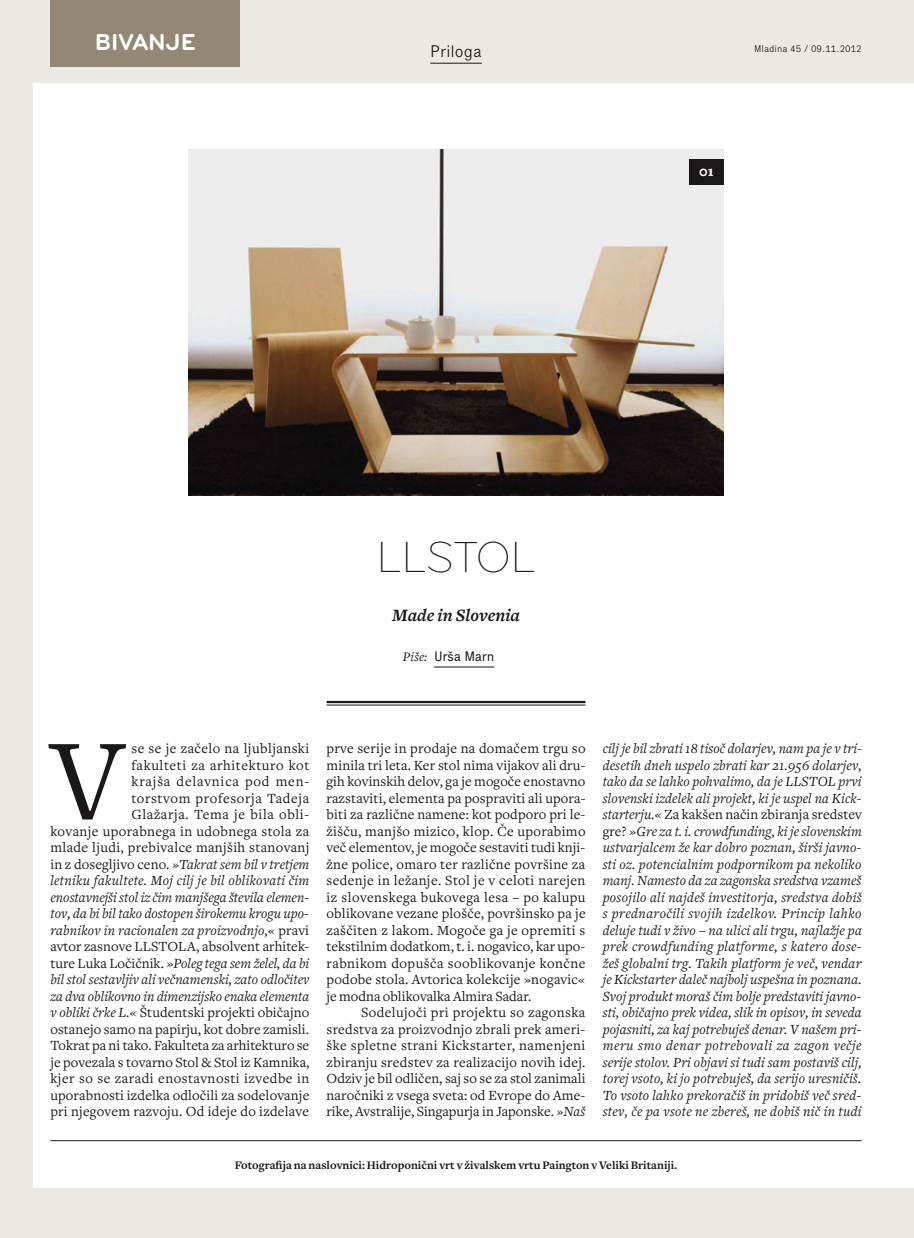
<style>
.page{position:relative;width:914px;height:1238px;background:#fff}
.page>*{position:absolute;margin:0;border:0;box-sizing:border-box;transform-origin:0 0}
.t1{font:120.15px "Freight Body ML";color:#1a1818}
.t2{font:300 45px "Bryant CE";letter-spacing:-.03em;color:#1a1818}
.t3{font:700 24px "Bryant CE";letter-spacing:-.02em;color:#fff}
.t4{font:italic 700 18px "Freight Text ML";color:#1a1818}
.t5{font:300 16.5px "Executive ML";color:#1a1818}
.t6{font:900 15px "Freight Text ML";color:#fff}
.t7{font:14.55px/16.5px "Freight Body ML";letter-spacing:.015em;color:#1a1818;text-align:right}
.t8{font:italic 14.55px/16.5px "Freight Body ML";letter-spacing:.02em;color:#1a1818;text-align:justify}
.t9{font:13.5px "Executive ML";letter-spacing:-.03em;color:#1a1818}
.t10{font:700 12px "Freight Text ML";color:#1a1818}
.t11{font:300 9.6px "Executive ML";color:#1a1818}
.s1{font-family:"Freight Text ML";font-style:italic}
.s2{font-style:italic}
.s3{font-style:normal}
</style>
<div class="page">
<div style="left:0;top:0;width:913px;height:1238px;background:#ece9e4"></div>
<hr style="left:913px;top:0;width:1px;height:1238px;background:#ece9e4">
<div style="left:33px;top:83px;width:880px;height:1105px;background:#fff"></div>
<hr style="left:430px;top:63px;width:52px;height:1px;background:#1a1818">
<div style="left:50px;top:0;width:190px;height:67px;background:#938875"></div>
<img style="left:188px;top:149px;width:535px;height:347px">
<div style="left:689px;top:159px;width:34px;height:25px;background:#1a1818"></div>
<hr style="left:50px;top:1140px;width:811px;height:1px;background:#1a1818">
<hr style="left:434px;top:667px;width:60px;height:1px;background:#1a1818">
<hr style="left:326px;top:701px;width:259px;height:2px;background:#1a1818">
<hr style="left:326px;top:705px;width:259px;height:1px;background:#1a1818">
<p class="t3" style="left:95px;top:29px;width:103px">BIVANJE</p>
<p class="t5" style="left:430px;top:42px;width:53px">Priloga</p>
<p class="t11" style="left:754px;top:43px;width:109px">Mladina 45 / 09.11.2012</p>
<p class="t6" style="left:699px;top:163px;width:16px">01</p>
<p class="t2" style="left:376px;top:532px;width:162px">LLSTOL</p>
<p class="t4" style="left:392px;top:605px;width:129px">Made in Slovenia</p>
<p class="t9" style="left:403px;top:648px;width:93px"><span class="s1">Piše:</span> Urša Marn</p>
<p class="t7" style="left:50px;top:740px;width:260px">se se je začelo na ljubljanski<br>fakulteti za arhitekturo kot<br>krajša delavnica pod men-<br>torstvom profesorja Tadeja<br>Glažarja. Tema je bila obli-<br>kovanje uporabnega in udobnega stola za mlade ljudi, prebivalce manjših stanovanj in z dosegljivo ceno. <span class="s2">»Takrat sem bil v tretjem letniku fakultete. Moj cilj je bil oblikovati čim enostavnejši stol iz čim manjšega števila elemen&shy;tov, da bi bil tako dostopen širokemu krogu upo&shy;rabnikov in racionalen za proizvodnjo,«</span> pravi avtor zasnove LLSTOLA, absolvent arhitek&shy;ture Luka Ločičnik. <span class="s2">»Poleg tega sem želel, da bi bil stol sestavljiv ali večnamenski, zato odločitev za dva oblikovno in dimenzijsko enaka elementa v obliki črke L.«</span> Študentski projekti običajno ostanejo samo na papirju, kot dobre zamisli.<br>Tokrat pa ni tako. Fakulteta za arhitekturo se je povezala s tovarno Stol &amp; Stol iz Kamnika, kjer so se zaradi enostavnosti izvedbe in uporabnosti izdelka odločili za sodelovanje pri njegovem razvoju. Od ideje do izdelave</p>
<p class="t7" style="left:326px;top:740px;width:260px">prve serije in prodaje na domačem trgu so</p>
<p class="t1" style="left:50px;top:708px;width:75px">V</p>
<p class="t7" style="left:326px;top:757px;width:260px">minila tri leta. Ker stol nima vijakov ali dru-</p>
<p class="t7" style="left:326px;top:773px;width:260px">gih kovinskih delov, ga je mogoče enostavno</p>
<p class="t7" style="left:326px;top:790px;width:260px">razstaviti, elementa pa pospraviti ali upora-</p>
<p class="t7" style="left:326px;top:806px;width:260px">biti za različne namene: kot podporo pri le-</p>
<p class="t7" style="left:326px;top:823px;width:260px">žišču, manjšo mizico, klop. Če uporabimo</p>
<p class="t7" style="left:326px;top:839px;width:260px">več elementov, je mogoče sestaviti tudi knji-</p>
<p class="t7" style="left:326px;top:856px;width:260px">žne police, omaro ter različne površine za</p>
<p class="t7" style="left:326px;top:872px;width:260px">sedenje in ležanje. Stol je v celoti narejen</p>
<p class="t7" style="left:326px;top:889px;width:260px">iz slovenskega bukovega lesa – po kalupu</p>
<p class="t7" style="left:326px;top:905px;width:260px">oblikovane vezane plošče, površinsko pa je</p>
<p class="t7" style="left:326px;top:922px;width:260px">zaščiten z lakom. Mogoče ga je opremiti s</p>
<p class="t7" style="left:326px;top:938px;width:260px">tekstilnim dodatkom, t. i. nogavico, kar upo-</p>
<p class="t7" style="left:326px;top:955px;width:260px">rabnikom dopušča sooblikovanje končne</p>
<p class="t7" style="left:326px;top:971px;width:260px">podobe stola. Avtorica kolekcije »nogavic«</p>
<p class="t7" style="left:326px;top:988px;width:206px">je modna oblikovalka Almira Sadar.</p>
<p class="t7" style="left:361px;top:1004px;width:226px">Sodelujoči pri projektu so zagonska</p>
<p class="t7" style="left:326px;top:1021px;width:260px">sredstva za proizvodnjo zbrali prek ameri-</p>
<p class="t7" style="left:326px;top:1037px;width:260px">ške spletne strani Kickstarter, namenjeni</p>
<p class="t7" style="left:326px;top:1054px;width:260px">zbiranju sredstev za realizacijo novih idej.</p>
<p class="t7" style="left:326px;top:1070px;width:260px">Odziv je bil odličen, saj so se za stol zanimali</p>
<p class="t7" style="left:326px;top:1087px;width:260px">naročniki z vsega sveta: od Evrope do Ame-</p>
<p class="t7" style="left:326px;top:1103px;width:260px">rike, Avstralije, Singapurja in Japonske. <span class="s2">»Naš</span></p>
<p class="t8" style="left:602px;top:740px;width:261px">cilj je bil zbrati 18 tisoč dolarjev, nam pa je v tri&shy;desetih dneh uspelo zbrati kar 21.956 dolarjev, tako da se lahko pohvalimo, da je LLSTOL prvi slovenski izdelek ali projekt, ki je uspel na Kick&shy;starterju.« <span class="s3">Za kakšen način zbiranja sredstev gre?</span> »Gre za t. i. crowdfunding, ki je slovenskim ustvarjalcem že kar dobro poznan, širši javno&shy;sti oz. potencialnim podpornikom pa nekoliko manj. Namesto da za zagonska sredstva vzameš posojilo ali najdeš investitorja, sredstva dobiš s prednaročili svojih izdelkov. Princip lahko deluje tudi v živo – na ulici ali trgu, najlažje pa prek crowdfunding platforme, s katero dose&shy;žeš globalni trg. Takih platform je več, vendar je Kickstarter daleč najbolj uspešna in poznana.<br>Svoj produkt moraš čim bolje predstaviti javno&shy;sti, običajno prek videa, slik in opisov, in seveda pojasniti, za kaj potrebuješ denar. V našem pri&shy;meru smo denar potrebovali za zagon večje serije stolov. Pri objavi si tudi sam postaviš cilj, torej vsoto, ki jo potrebuješ, da serijo uresničiš.<br>To vsoto lahko prekoračiš in pridobiš več sred&shy;stev, če pa vsote ne zbereš, ne dobiš nič in tudi</p>
<p class="t10" style="left:235px;top:1158px;width:444px">Fotografija na naslovnici: Hidroponični vrt v živalskem vrtu Paington v Veliki Britaniji.</p>
</div>
